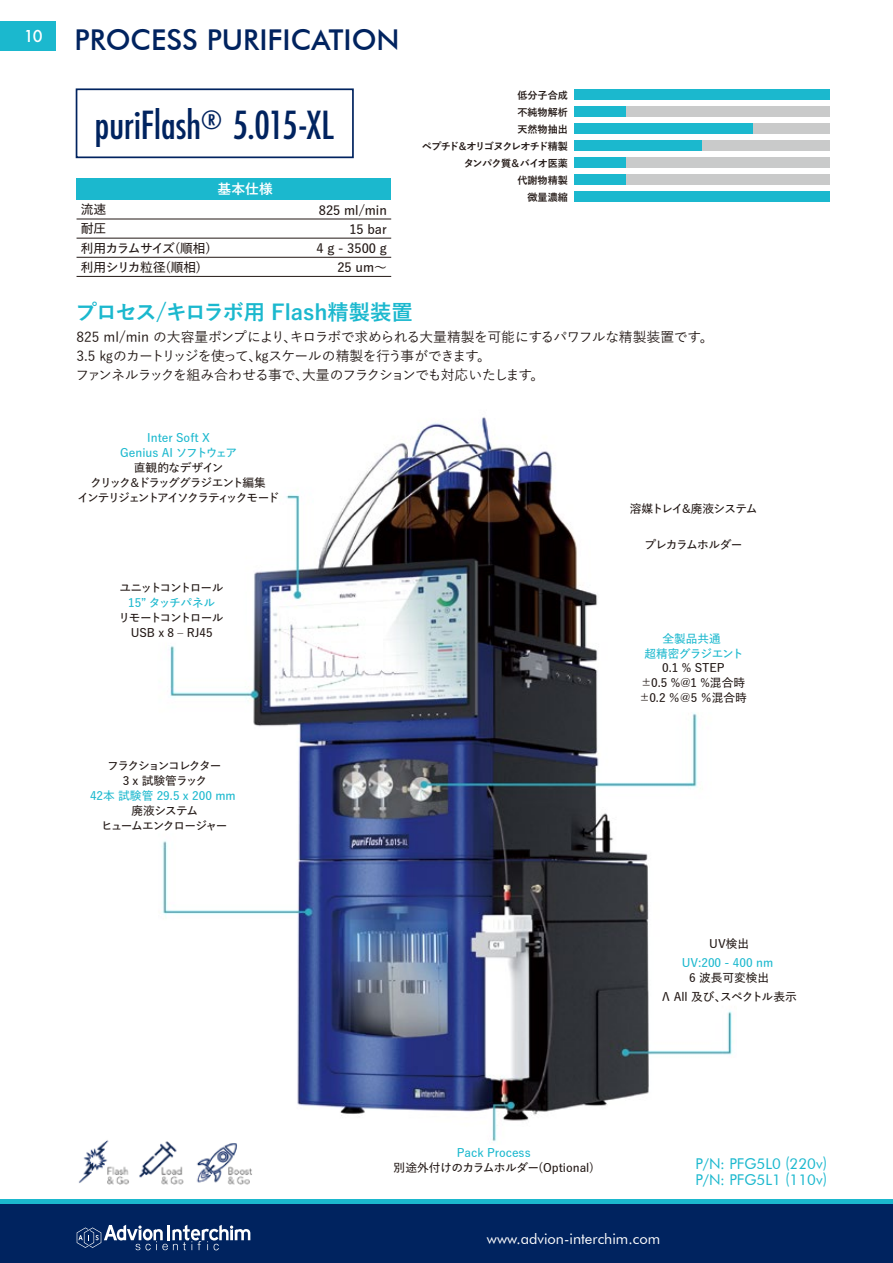
<style>
.page{position:relative;width:893px;height:1263px;background:#fff}
.page>*{position:absolute;margin:0;border:0;box-sizing:border-box;transform-origin:0 0}
.t1{font:500 42.45px "Futura PT Cond";letter-spacing:-.01em;color:#00235f}
.t2{font:500 28.65px "Futura BT";color:#00235f}
.t3{font:700 21.3px "Yu Go Pr 6 N";color:#1bb8ce}
.t4{font:500 15.9px "Futura";color:#fff}
.t5{font:14.85px/15.9px "Futura BT";color:#1bb8ce}
.t6{font:14.7px "Futura BT";color:#fff}
.t7{font:500 13.8px/19.2px "Yu Go Pr 6 N";letter-spacing:-.05em;color:#221815}
.t8{font:700 13.8px "Yu Go Pr 6 N";color:#fff}
.t9{font:600 12.75px/19.2px "Yu Go Pr 6 N";color:#221815;text-align:right}
.t10{font:600 12.75px/19.2px "Yu Go Pr 6 N";letter-spacing:-.04em;color:#221815}
.t11{font:600 11.7px/14.9px "Yu Go Pr 6 N";color:#221815;text-align:center}
.t12{font:600 11.7px/14.9px "Yu Go Pr 6 N";color:#1bb8ce;text-align:center}
.t13{font:600 11.7px/14.9px "Yu Go Pr 6 N";letter-spacing:-.13em;color:#221815;text-align:center}
.t14{font:600 11.7px "Yu Go Pr 6 N";letter-spacing:-.075em;color:#221815}
.t15{font:600 11.7px/14.9px "Yu Go Pr 6 N";letter-spacing:-.055em;color:#221815;text-align:center}
.t16{font:600 11.7px/14.9px "Yu Go Pr 6 N";letter-spacing:-.115em;color:#221815;text-align:center}
.t17{font:600 11.7px/14.9px "Yu Go Pr 6 N";letter-spacing:-.095em;color:#221815;text-align:center}
.t18{font:600 11.7px/14.9px "Yu Go Pr 6 N";letter-spacing:-.02em;color:#1bb8ce;text-align:center}
.t19{font:600 11.7px "Yu Go Pr 6 N";letter-spacing:-.15em;color:#221815}
.t20{font:600 11.7px "Yu Go Pr 6 N";letter-spacing:-.025em;color:#1bb8ce}
.t21{font:700 10.05px/17px "Yu Go Pr 6 N";color:#221815;text-align:right}
</style>
<div class="page">
<div style="left:0;top:21px;width:55px;height:30px;background:#1bb8ce"></div>
<div style="left:0;top:1203px;width:893px;height:60px;background:#00235f"></div>
<hr style="left:0;top:1199px;width:893px;height:4px;background:#1bb8ce">
<svg style="left:77px;top:1225px;width:173px;height:25px"></svg>
<div style="left:77px;top:179px;width:314px;height:21px;background:#1bb8ce"></div>
<div style="left:76px;top:88px;width:278px;height:70px;border:2px solid #00235f"></div>
<hr style="left:77px;top:219px;width:314px;height:1px;background:#221815">
<hr style="left:77px;top:238px;width:314px;height:1px;background:#221815">
<hr style="left:77px;top:257px;width:314px;height:1px;background:#221815">
<hr style="left:77px;top:276px;width:314px;height:1px;background:#221815">
<div style="left:574px;top:89px;width:255px;height:11px;background:#1bb8ce"></div>
<div style="left:574px;top:106px;width:255px;height:11px;background:#c9caca"></div>
<div style="left:574px;top:123px;width:255px;height:11px;background:#c9caca"></div>
<div style="left:574px;top:123px;width:179px;height:11px;background:#1bb8ce"></div>
<div style="left:574px;top:140px;width:255px;height:11px;background:#c9caca"></div>
<div style="left:574px;top:140px;width:128px;height:11px;background:#1bb8ce"></div>
<div style="left:574px;top:157px;width:255px;height:11px;background:#c9caca"></div>
<div style="left:574px;top:157px;width:51px;height:11px;background:#1bb8ce"></div>
<div style="left:574px;top:106px;width:51px;height:11px;background:#1bb8ce"></div>
<div style="left:574px;top:174px;width:255px;height:11px;background:#c9caca"></div>
<div style="left:574px;top:174px;width:51px;height:11px;background:#1bb8ce"></div>
<div style="left:574px;top:191px;width:255px;height:11px;background:#1bb8ce"></div>
<img style="left:161px;top:417px;width:572px;height:725px">
<img style="left:78px;top:1136px;width:177px;height:49px">
<p class="t4" style="left:24px;top:25px;width:20px">10</p>
<h2 class="t2" style="left:74px;top:23px;width:327px">PROCESS PURIFICATION</h2>
<h1 class="t1" style="left:94px;top:100px;width:241px">puriFlash<sup>®</sup> 5.015-XL</h1>
<p class="t8" style="left:218px;top:181px;width:57px">基本仕様</p>
<p class="t9" style="left:81px;top:198px;width:27px">流速</p>
<p class="t9" style="left:317px;top:199px;width:72px">825 ml/min<br>15 bar<br>4 g - 3500 g<br>25 um～</p>
<p class="t10" style="left:81px;top:217px;width:131px">耐圧<br>利用カラムサイズ(順相)利用シリカ粒径(順相)</p>
<p class="t21" style="left:422px;top:87px;width:148px">低分子合成<br>不純物解析<br>天然物抽出<br>ペプチド＆オリゴヌクレオチド精製タンパク質＆バイオ医薬<br>代謝物精製<br>微量濃縮</p>
<h3 class="t3" style="left:76px;top:300px;width:338px">プロセス/キロラボ用 Flash精製装置</h3>
<p class="t7" style="left:76px;top:325px;width:639px">825 ml/min の大容量ポンプにより、キロラボで求められる大量精製を可能にするパワフルな精製装置です。<br>3.5 ㎏のカートリッジを使って、㎏スケールの精製を行う事ができます。<br>ファンネルラックを組み合わせる事で、大量のフラクションでも対応いたします。</p>
<p class="t12" style="left:120px;top:429px;width:118px">Inter Soft X<br>Genius AI ソフトウェア</p>
<p class="t13" style="left:77px;top:459px;width:204px">直観的なデザイン<br>クリック＆ドラッググラジエント編集<br>インテリジェントアイソクラティックモード</p>
<p class="t19" style="left:119px;top:577px;width:106px">ユニットコントロール</p>
<p class="t20" style="left:128px;top:592px;width:89px">15” タッチパネル</p>
<p class="t15" style="left:118px;top:609px;width:107px">リモートコントロール<br>USB x 8 ‒ RJ45</p>
<p class="t16" style="left:107px;top:757px;width:116px">フラクションコレクター<br>3 x 試験管ラック</p>
<p class="t12" style="left:90px;top:787px;width:147px">42本 試験管 29.5 x 200 mm</p>
<p class="t17" style="left:101px;top:801px;width:128px">廃液システム<br>ヒュームエンクロージャー</p>
<p class="t14" style="left:630px;top:498px;width:129px">溶媒トレイ&amp;廃液システム</p>
<p class="t14" style="left:644px;top:533px;width:99px">プレカラムホルダー</p>
<p class="t18" style="left:645px;top:629px;width:101px">全製品共通<br>超精密グラジエント</p>
<p class="t11" style="left:639px;top:659px;width:109px">0.1 % STEP<br>±0.5 %@1 %混合時±0.2 ％＠5 ％混合時</p>
<p class="t14" style="left:709px;top:933px;width:41px">UV検出</p>
<p class="t12" style="left:682px;top:954px;width:93px">UV:200 - 400 nm</p>
<p class="t11" style="left:660px;top:967px;width:138px;line-height:19.2px">6 波長可変検出<br>Λ All 及び、スペクトル表示</p>
<p class="t12" style="left:457px;top:1144px;width:75px">Pack Process</p>
<p class="t11" style="left:394px;top:1159px;width:202px">別途外付けのカラムホルダー(Optional)</p>
<p class="t6" style="left:487px;top:1229px;width:175px">www.advion-interchim.com</p>
<p class="t5" style="left:695px;top:1155px;width:133px">P/N: PFG5L0 (220v)<br>P/N: PFG5L1 (110v)</p>
</div>
